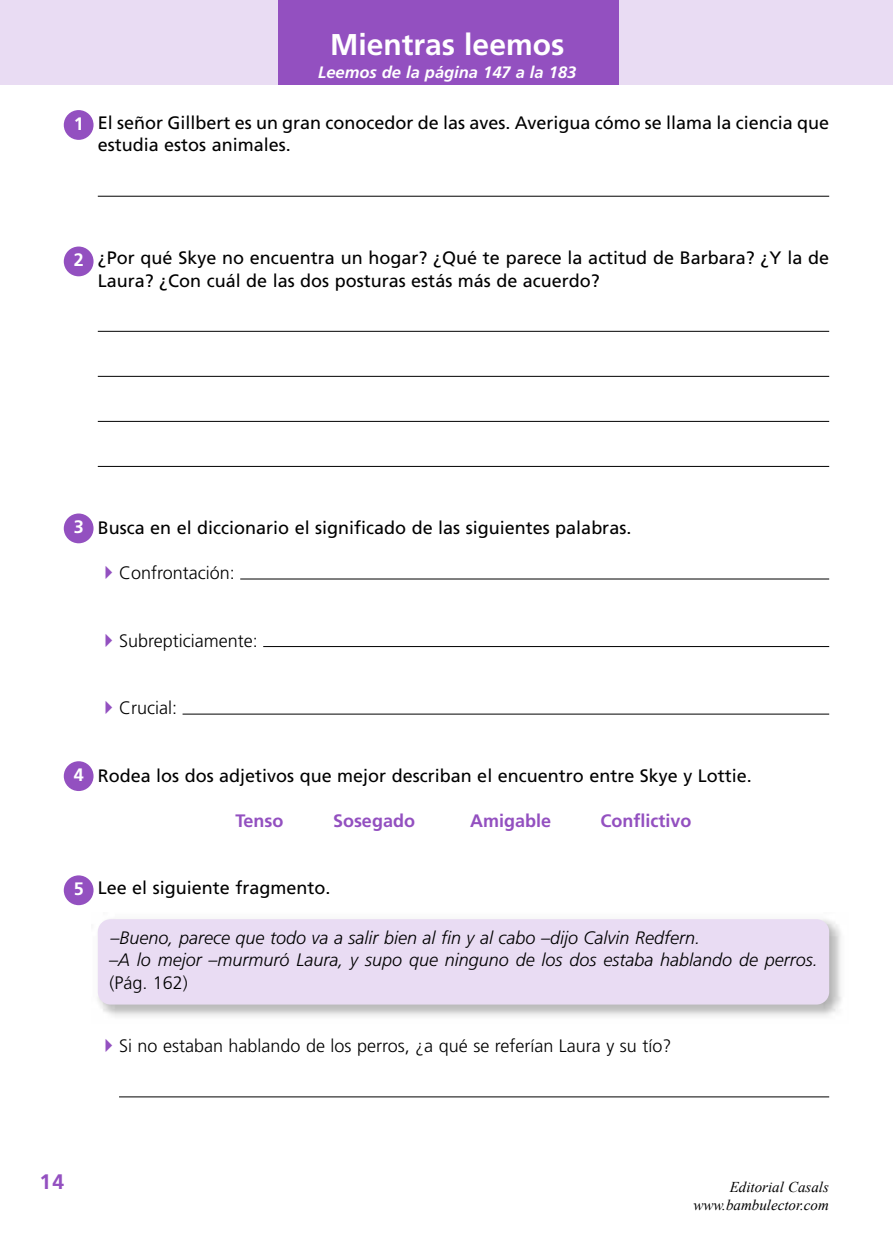
<style>
.page{position:relative;width:893px;height:1234px;background:#fff}
.page>*{position:absolute;margin:0;border:0;box-sizing:border-box;transform-origin:0 0}
.t1{font:700 30px "Frutiger";color:#fff}
.t2{font:700 21px "Frutiger";color:#9350c0}
.t3{font:18px/22.5px "Frutiger";color:#000}
.t4{font:italic 300 18px/22.5px "Frutiger";color:#000}
.t5{font:300 18px "Frutiger";color:#000}
.t6{font:700 18px "Frutiger";color:#9350c0}
.t7{font:700 18px "Frutiger";color:#fff}
.t8{font:italic 700 16.5px "Frutiger";color:#fff}
.t9{font:italic 15px/18px "Times New Roman";color:#000;text-align:right}
.s1{color:#9350c0}
</style>
<div class="page">
<div style="left:0;top:0;width:893px;height:85px;background:#e9dcf3"></div>
<hr style="left:98px;top:196px;width:731px;height:1px;background:#000">
<hr style="left:98px;top:331px;width:731px;height:1px;background:#000">
<hr style="left:98px;top:376px;width:731px;height:1px;background:#000">
<hr style="left:98px;top:421px;width:731px;height:1px;background:#000">
<hr style="left:98px;top:466px;width:731px;height:1px;background:#000">
<hr style="left:240px;top:578px;width:589px;height:1px;background:#000">
<hr style="left:183px;top:713px;width:646px;height:1px;background:#000">
<hr style="left:263px;top:646px;width:566px;height:1px;background:#000">
<hr style="left:119px;top:1096px;width:710px;height:1px;background:#000">
<div style="left:64px;top:110px;width:30px;height:30px;background:#9350c0;border-radius:50%"></div>
<div style="left:64px;top:246px;width:30px;height:30px;background:#9350c0;border-radius:50%"></div>
<div style="left:64px;top:513px;width:30px;height:30px;background:#9350c0;border-radius:50%"></div>
<div style="left:64px;top:761px;width:30px;height:29px;background:#9350c0;border-radius:50%"></div>
<div style="left:64px;top:875px;width:30px;height:30px;background:#9350c0;border-radius:50%"></div>
<div style="left:278px;top:0;width:340px;height:85px;background:#9350c0"></div>
<img style="left:97px;top:919px;width:745px;height:98px">
<div style="left:98px;top:919px;width:731px;height:85px;background:#e9dcf3;border-radius:13px"></div>
<p class="t7" style="left:74px;top:116px;width:12px">1</p>
<h1 class="t1" style="left:330px;top:33px;width:236px">Mientras leemos</h1>
<p class="t8" style="left:318px;top:65px;width:260px">Leemos de la página 147 a la 183</p>
<p class="t3" style="left:98px;top:113px;width:733px">El señor Gillbert es un gran conocedor de las aves. Averigua cómo se llama la ciencia que estudia estos animales.</p>
<p class="t7" style="left:74px;top:253px;width:12px">2</p>
<p class="t3" style="left:98px;top:248px;width:733px">¿Por qué Skye no encuentra un hogar? ¿Qué te parece la actitud de Barbara? ¿Y la de<br>Laura? ¿Con cuál de las dos posturas estás más de acuerdo?</p>
<p class="t7" style="left:74px;top:520px;width:12px">3</p>
<p class="t3" style="left:98px;top:518px;width:535px">Busca en el diccionario el significado de las siguientes palabras.</p>
<p class="t5" style="left:98px;top:565px;width:138px"><span class="s1">✔</span>Confrontación:</p>
<p class="t5" style="left:98px;top:633px;width:161px"><span class="s1">✔</span>Subrepticiamente:</p>
<p class="t5" style="left:98px;top:700px;width:81px"><span class="s1">✔</span>Crucial:</p>
<p class="t7" style="left:74px;top:767px;width:12px">4</p>
<p class="t3" style="left:98px;top:765px;width:656px">Rodea los dos adjetivos que mejor describan el encuentro entre Skye y Lottie.</p>
<p class="t6" style="left:235px;top:813px;width:50px">Tenso</p>
<p class="t6" style="left:333px;top:813px;width:83px">Sosegado</p>
<p class="t6" style="left:470px;top:813px;width:83px">Amigable</p>
<p class="t6" style="left:600px;top:813px;width:92px">Conflictivo</p>
<p class="t7" style="left:74px;top:881px;width:12px">5</p>
<p class="t3" style="left:98px;top:878px;width:234px">Lee el siguiente fragmento.</p>
<p class="t4" style="left:109px;top:927px;width:710px">–Bueno, parece que todo va a salir bien al fin y al cabo –dijo Calvin Redfern.<br>–A lo mejor –murmuró Laura, y supo que ninguno de los dos estaba hablando de perros.</p>
<p class="t5" style="left:109px;top:975px;width:80px">(Pág. 162)</p>
<p class="t5" style="left:98px;top:1038px;width:575px"><span class="s1">✔</span>Si no estaban hablando de los perros, ¿a qué se referían Laura y su tío?</p>
<p class="t2" style="left:40px;top:1173px;width:26px">14</p>
<p class="t9" style="left:693px;top:1177px;width:137px">Editorial Casals www.bambulector.com</p>
</div>
